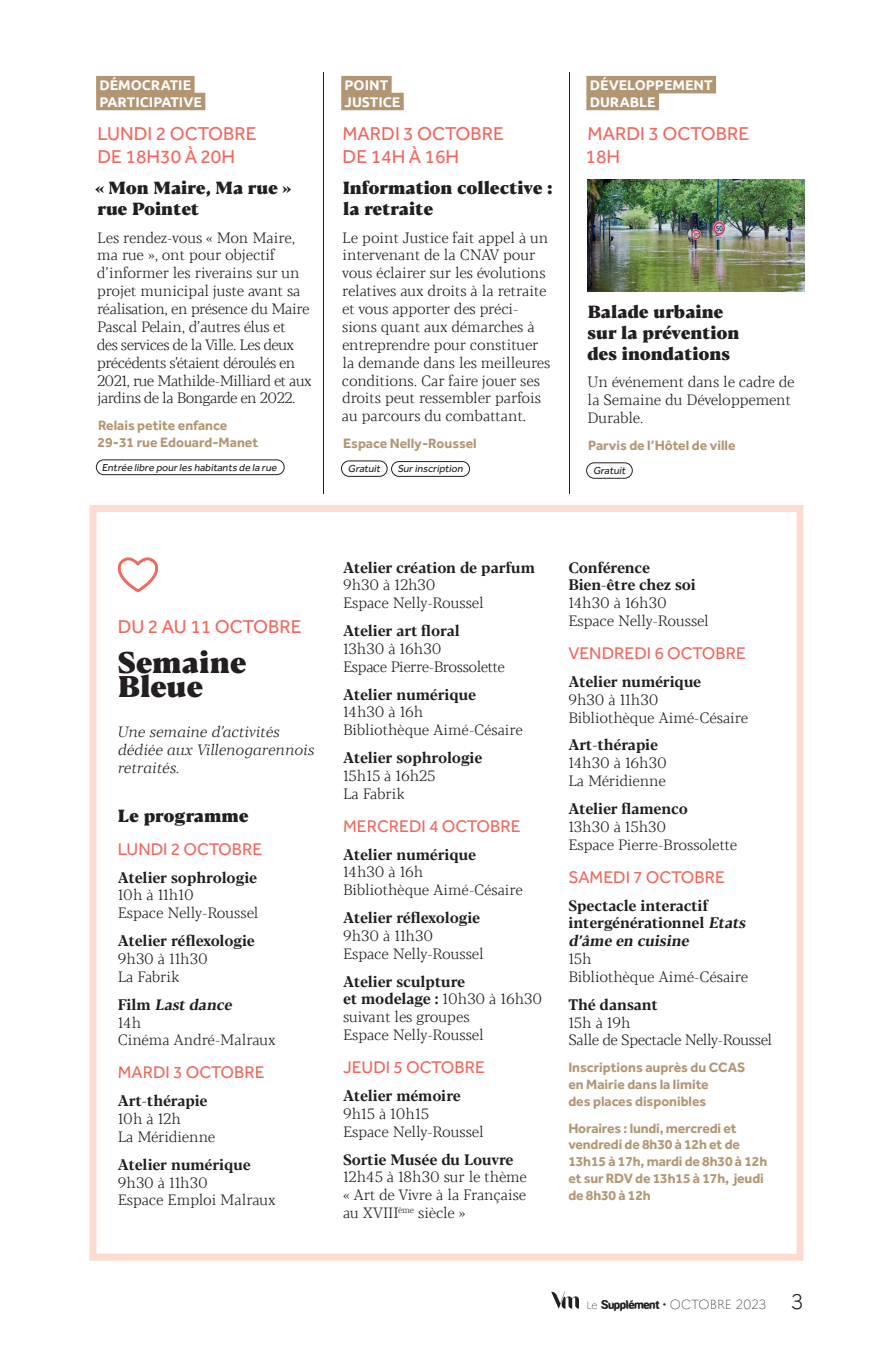
<style>
.page{position:relative;width:893px;height:1360px;background:#fff}
.page>*{position:absolute;margin:0;border:0;box-sizing:border-box;transform-origin:0 0}
.t1{font:800 29.75px/24.5px "Blacker Pro Text";letter-spacing:-.005em;color:#231f20}
.t2{font:300 21px "Marianne";color:#231f20}
.t3{font:19.25px/23.1px "Effra";color:#f0695f}
.t4{font:800 17.5px/21px "Blacker Pro Text";color:#231f20}
.t5{font:17.5px "Effra";color:#f0695f}
.t6{font:300 14.88px/17.8px "Blacker Pro Text";color:#231f20}
.t7{font:700 14.88px/17.8px "Blacker Pro Text";letter-spacing:-.01em;color:#231f20}
.t8{font:300 14.88px/17.8px "Blacker Pro Text";letter-spacing:-.03em;color:#231f20}
.t9{font:300 14.88px/17.8px "Blacker Pro Text";letter-spacing:-.02em;color:#231f20}
.t10{font:italic 300 14.88px/17.8px "Blacker Pro Text";color:#231f20}
.t11{font:700 14px/16.8px "Effra";color:#b29674}
.t12{font:700 14px/16.8px "Ubuntu";color:#fff}
.t13{font:100 13.12px "Marianne";color:#231f20}
.t14{font:italic 10.5px "Effra";color:#231f20}
.s1{font-weight:700}
.s2{font-weight:700;font-style:italic}
.s3{font-style:italic}
.s4{font-size:10.5px}
.s5{font-family:"Gitaluevo";font-weight:400}
</style>
<div class="page">
<svg style="left:90px;top:505px;width:713px;height:755px"></svg>
<div style="left:96px;top:76px;width:99px;height:17px;background:#b29674"></div>
<div style="left:96px;top:93px;width:109px;height:17px;background:#b29674"></div>
<div style="left:96px;top:459px;width:188px;height:16px;border:1px solid #231f20;border-radius:7px"></div>
<div style="left:341px;top:76px;width:51px;height:17px;background:#b29674"></div>
<div style="left:341px;top:93px;width:63px;height:17px;background:#b29674"></div>
<div style="left:341px;top:460px;width:46px;height:16px;border:1px solid #231f20;border-radius:8px"></div>
<div style="left:391px;top:461px;width:79px;height:15px;border:1px solid #231f20;border-radius:7px"></div>
<div style="left:586px;top:76px;width:130px;height:17px;background:#b29674"></div>
<div style="left:586px;top:93px;width:73px;height:17px;background:#b29674"></div>
<div style="left:586px;top:462px;width:46px;height:16px;border:1px solid #231f20;border-radius:8px"></div>
<svg style="left:117px;top:557px;width:41px;height:35px"></svg>
<svg style="left:551px;top:1291px;width:28px;height:17px"></svg>
<img style="left:587px;top:180px;width:217px;height:111px">
<hr style="left:323px;top:72px;width:1px;height:422px;background:#231f20">
<hr style="left:569px;top:72px;width:1px;height:422px;background:#231f20">
<p class="t12" style="left:99px;top:76px;width:104px">DÉMOCRATIE<br>PARTICIPATIVE</p>
<p class="t3" style="left:97px;top:122px;width:161px">LUNDI 2 OCTOBRE<br>DE 18H30 À 20H</p>
<p class="t4" style="left:95px;top:176px;width:198px">« Mon Maire, Ma rue » rue Pointet</p>
<p class="t8" style="left:97px;top:228px;width:216px">Les rendez-vous « Mon Maire, ma rue », ont pour objectif d’informer les riverains sur un projet municipal juste avant sa réalisation, en présence du Maire<br>Pascal Pelain, d’autres élus et<br>des services de la Ville. Les deux précédents s’étaient déroulés en<br>2021, rue Mathilde-Milliard et aux jardins de la Bongarde en 2022.</p>
<p class="t11" style="left:98px;top:416px;width:162px">Relais petite enfance<br>29-31 rue Edouard-Manet</p>
<p class="t14" style="left:102px;top:461px;width:178px">Entrée libre pour les habitants de la rue</p>
<p class="t12" style="left:345px;top:76px;width:57px">POINT<br>JUSTICE</p>
<p class="t3" style="left:342px;top:122px;width:163px">MARDI 3 OCTOBRE<br>DE 14H À 16H</p>
<p class="t4" style="left:343px;top:176px;width:211px">Information collective : la retraite</p>
<p class="t6" style="left:342px;top:228px;width:210px">Le point Justice fait appel à un intervenant de la CNAV pour vous éclairer sur les évolutions relatives aux droits à la retraite et vous apporter des préci&shy;sions quant aux démarches à entreprendre pour constituer la demande dans les meilleures conditions. Car faire jouer ses droits peut ressembler parfois au parcours du combattant.</p>
<p class="t11" style="left:343px;top:434px;width:135px">Espace Nelly-Roussel</p>
<p class="t14" style="left:348px;top:462px;width:36px">Gratuit</p>
<p class="t14" style="left:397px;top:462px;width:69px">Sur inscription</p>
<p class="t12" style="left:590px;top:76px;width:124px">DÉVELOPPEMENT<br>DURABLE</p>
<p class="t3" style="left:586px;top:122px;width:165px">MARDI 3 OCTOBRE<br>18H</p>
<p class="t4" style="left:587px;top:299px;width:154px">Balade urbaine sur la prévention des inondations</p>
<p class="t9" style="left:587px;top:373px;width:209px">Un événement dans le cadre de la Semaine du Développement<br>Durable.</p>
<p class="t11" style="left:588px;top:436px;width:149px">Parvis de l’Hôtel de ville</p>
<p class="t14" style="left:593px;top:464px;width:36px">Gratuit</p>
<p class="t3" style="left:118px;top:615px;width:185px">DU 2 AU 11 OCTOBRE</p>
<h1 class="t1" style="left:118px;top:647px;width:131px">Semaine<br>Bleue</h1>
<p class="t10" style="left:118px;top:722px;width:198px">Une semaine d’activités dédiée aux Villenogarennois retraités.</p>
<p class="t4" style="left:118px;top:803px;width:132px">Le programme</p>
<p class="t5" style="left:118px;top:838px;width:146px">LUNDI 2 OCTOBRE</p>
<p class="t7" style="left:118px;top:867px;width:141px">Atelier sophrologie</p>
<p class="t6" style="left:118px;top:886px;width:142px">10h à 11h10<br>Espace Nelly-Roussel</p>
<p class="t7" style="left:118px;top:931px;width:139px">Atelier réflexologie</p>
<p class="t6" style="left:118px;top:949px;width:92px">9h30 à 11h30<br>La Fabrik</p>
<p class="t6" style="left:118px;top:995px;width:160px"><span class="s1">F i l m</span> <span class="s2">Last dance<br></span>14h<br>Cinéma André-Malraux</p>
<p class="t5" style="left:118px;top:1062px;width:148px">MARDI 3 OCTOBRE</p>
<p class="t7" style="left:118px;top:1091px;width:91px">Art-thérapie</p>
<p class="t6" style="left:118px;top:1109px;width:99px">10h à 12h<br>La Méridienne</p>
<p class="t7" style="left:118px;top:1154px;width:134px">Atelier numérique</p>
<p class="t6" style="left:118px;top:1172px;width:160px">9h30 à 11h30<br>Espace Emploi Malraux</p>
<p class="t7" style="left:343px;top:557px;width:194px">Atelier création de parfum</p>
<p class="t6" style="left:343px;top:576px;width:142px">9h30 à 12h30<br>Espace Nelly-Roussel</p>
<p class="t7" style="left:343px;top:621px;width:118px">Atelier art floral</p>
<p class="t9" style="left:343px;top:639px;width:163px">13h30 à 16h30<br>Espace Pierre-Brossolette</p>
<p class="t7" style="left:343px;top:684px;width:134px">Atelier numérique</p>
<p class="t6" style="left:343px;top:703px;width:181px">14h30 à 16h<br>Bibliothèque Aimé-Césaire</p>
<p class="t7" style="left:343px;top:748px;width:141px">Atelier sophrologie</p>
<p class="t6" style="left:343px;top:766px;width:94px">15h15 à 16h25<br>La Fabrik</p>
<p class="t5" style="left:343px;top:815px;width:179px">MERCREDI 4 OCTOBRE</p>
<p class="t7" style="left:343px;top:844px;width:134px">Atelier numérique</p>
<p class="t6" style="left:343px;top:863px;width:181px">14h30 à 16h<br>Bibliothèque Aimé-Césaire</p>
<p class="t7" style="left:343px;top:908px;width:139px">Atelier réflexologie</p>
<p class="t6" style="left:343px;top:926px;width:142px">9h30 à 11h30<br>Espace Nelly-Roussel</p>
<p class="t6" style="left:343px;top:972px;width:201px"><span class="s1">Atelier sculpture<br>et modelage :</span> 10h30 à 16h30 suivant les groupes<br>Espace Nelly-Roussel</p>
<p class="t5" style="left:343px;top:1057px;width:143px">JEUDI 5 OCTOBRE</p>
<p class="t7" style="left:343px;top:1085px;width:119px">Atelier mémoire</p>
<p class="t6" style="left:343px;top:1104px;width:142px">9h15 à 10h15<br>Espace Nelly-Roussel</p>
<p class="t7" style="left:343px;top:1149px;width:172px">Sortie Musée du Louvre</p>
<p class="t6" style="left:343px;top:1167px;width:185px;text-align:justify">12h45 à 18h30 sur le thème « Art de Vivre à la Française au XVIII<sup>ème</sup> siècle »</p>
<p class="t7" style="left:568px;top:557px;width:129px">Conférence<br>Bien-être chez soi</p>
<p class="t6" style="left:568px;top:594px;width:142px">14h30 à 16h30<br>Espace Nelly-Roussel</p>
<p class="t5" style="left:568px;top:643px;width:179px">VENDREDI 6 OCTOBRE</p>
<p class="t7" style="left:568px;top:672px;width:134px">Atelier numérique</p>
<p class="t6" style="left:568px;top:690px;width:181px">9h30 à 11h30<br>Bibliothèque Aimé-Césaire</p>
<p class="t7" style="left:568px;top:735px;width:91px">Art-thérapie</p>
<p class="t6" style="left:568px;top:753px;width:100px">14h30 à 16h30<br>La Méridienne</p>
<p class="t7" style="left:568px;top:799px;width:121px">Atelier flamenco</p>
<p class="t6" style="left:568px;top:817px;width:170px">13h30 à 15h30<br>Espace Pierre-Brossolette</p>
<p class="t5" style="left:568px;top:866px;width:158px">SAMEDI 7 OCTOBRE</p>
<p class="t7" style="left:568px;top:895px;width:182px">Spectacle interactif intergénérationnel <span class="s3">Etats d’âme en cuisine</span></p>
<p class="t6" style="left:568px;top:949px;width:181px">15h<br>Bibliothèque Aimé-Césaire</p>
<p class="t7" style="left:568px;top:994px;width:91px">Thé dansant</p>
<p class="t9" style="left:568px;top:1013px;width:205px">15h à 19h<br>Salle de Spectacle Nelly-Roussel</p>
<p class="t11" style="left:568px;top:1058px;width:179px">Inscriptions auprès du CCAS en Mairie dans la limite<br>des places disponibles</p>
<p class="t11" style="left:568px;top:1119px;width:200px">Horaires : lundi, mercredi et vendredi de 8h30 à 12h et de<br>13h15 à 17h, mardi de 8h30 à 12h et sur RDV de 13h15 à 17h, jeudi de 8h30 à 12h</p>
<p class="t13" style="left:587px;top:1293px;width:181px"><span class="s4">Le</span> <span class="s5">Supplement</span> • OCTOBRE 2023</p>
<h2 class="t2" style="left:791px;top:1285px;width:14px">3</h2>
</div>
